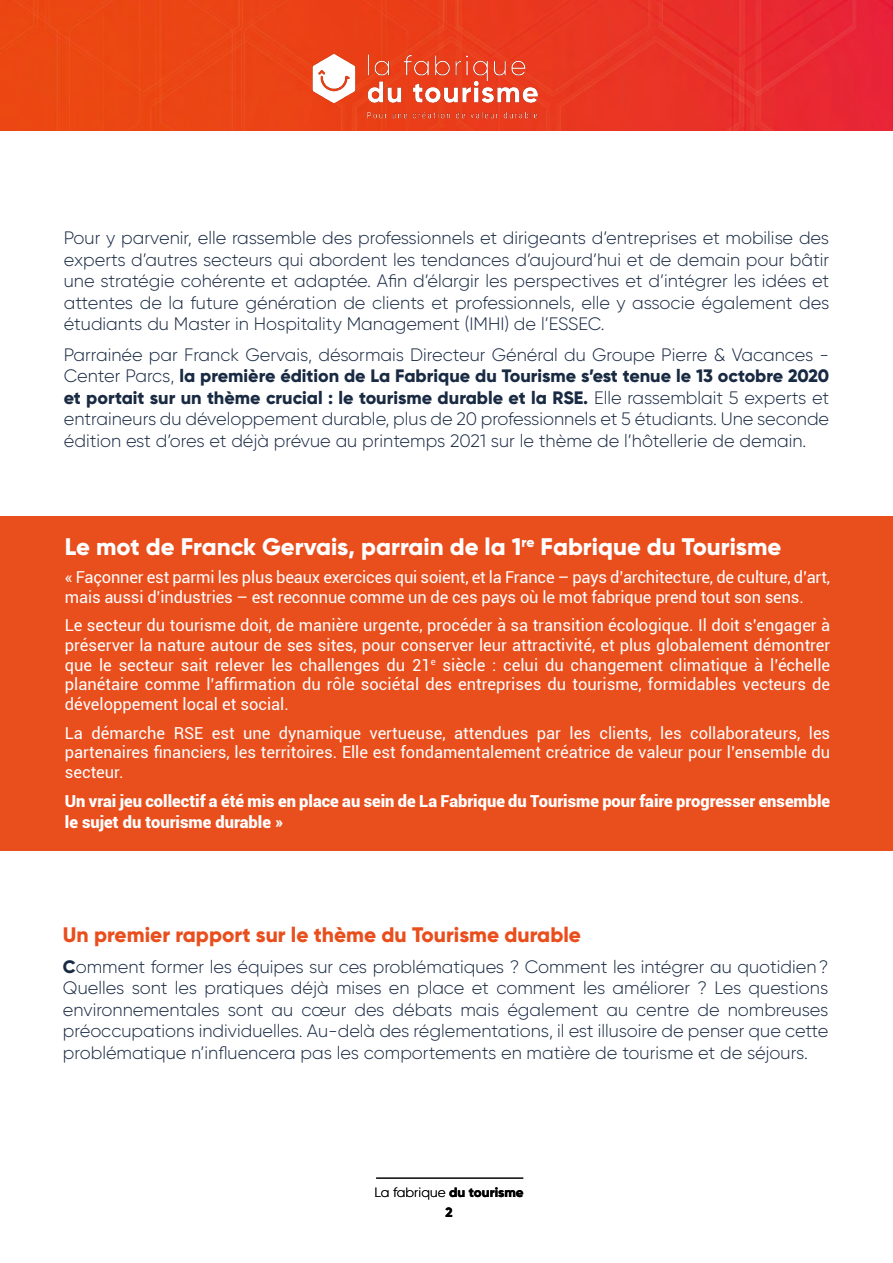
<style>
.page{position:relative;width:893px;height:1263px;background:#fff}
.page>*{position:absolute;margin:0;border:0;box-sizing:border-box;transform-origin:0 0}
.t1{font:800 24px "Gilroy";color:#fff}
.t2{font:800 21px "Gilroy";color:#e94e1d}
.t3{font:300 18px/21.6px "Gilroy";color:#192a43;text-align:justify}
.t4{font:16.5px/19.8px "Roboto";letter-spacing:-.01em;color:#fff;text-align:justify}
.t5{font:900 16.5px/21.6px "Roboto";color:#fff}
.t6{font:800 13.5px/19.5px "Gilroy";color:#000;text-align:center}
.s1{font-weight:800}
.s2{font-weight:300}
</style>
<div class="page">
<img style="left:0;top:0;width:893px;height:131px">
<img style="left:304px;top:46px;width:242px;height:83px">
<hr style="left:376px;top:1178px;width:147px;height:1px;background:#000">
<div style="left:0;top:516px;width:893px;height:334px;background:#e94e1d"></div>
<p class="t3" style="left:64px;top:227px;width:767px">Pour y parvenir, elle rassemble des professionnels et dirigeants d’entreprises et mobilise des experts d’autres secteurs qui abordent les tendances d’aujourd’hui et de demain pour bâtir une stratégie cohérente et adaptée. Afin d’élargir les perspectives et d’intégrer les idées et attentes de la future génération de clients et professionnels, elle y associe également des étudiants du Master in Hospitality Management (IMHI) de l’ESSEC.</p>
<p class="t3" style="left:64px;top:343px;width:767px">Parrainée par Franck Gervais, désormais Directeur Général du Groupe Pierre &amp; Vacances - Center Parcs, <span class="s1">la première édition de La Fabrique du Tourisme s’est tenue le 13 octobre 2020 et portait sur un thème crucial : le tourisme durable et la RSE.</span> Elle rassemblait 5 experts et entraineurs du développement durable, plus de 20 professionnels et 5 étudiants. Une seconde édition est d’ores et déjà prévue au printemps 2021 sur le thème de l’hôtellerie de demain.</p>
<h1 class="t1" style="left:65px;top:531px;width:718px">Le mot de Franck Gervais, parrain de la 1<sup>re</sup> Fabrique du Tourisme</h1>
<p class="t4" style="left:65px;top:567px;width:767px">« Façonner est parmi les plus beaux exercices qui soient, et la France – pays d’architecture, de culture, d’art, mais aussi d’industries – est reconnue comme un de ces pays où le mot fabrique prend tout son sens.</p>
<p class="t4" style="left:65px;top:615px;width:767px">Le secteur du tourisme doit, de manière urgente, procéder à sa transition écologique. Il doit s’engager à préserver la nature autour de ses sites, pour conserver leur attractivité, et plus globalement démontrer que le secteur sait relever les challenges du 21<sup>e</sup> siècle : celui du changement climatique à l’échelle planétaire comme l’affirmation du rôle sociétal des entreprises du tourisme, formidables vecteurs de développement local et social.</p>
<p class="t4" style="left:65px;top:722px;width:767px">La démarche RSE est une dynamique vertueuse, attendues par les clients, les collaborateurs, les partenaires financiers, les territoires. Elle est fondamentalement créatrice de valeur pour l’ensemble du secteur.</p>
<p class="t5" style="left:65px;top:789px;width:767px">Un vrai jeu collectif a été mis en place au sein de La Fabrique du Tourisme pour faire progresser ensemble le sujet du tourisme durable »</p>
<p class="t2" style="left:63px;top:922px;width:520px">Un premier rapport sur le thème du Tourisme durable</p>
<p class="t3" style="left:63px;top:955px;width:767px"><span class="s1">C</span>omment former les équipes sur ces problématiques ? Comment les intégrer au quotidien?<br>Quelles sont les pratiques déjà mises en place et comment les améliorer ? Les questions environnementales sont au cœur des débats mais également au centre de nombreuses préoccupations individuelles. Au-delà des réglementations, il est illusoire de penser que cette problématique n’influencera pas les comportements en matière de tourisme et de séjours.</p>
<p class="t6" style="left:374px;top:1183px;width:151px"><span class="s2">La fabrique</span> du tourisme<br>2</p>
</div>
